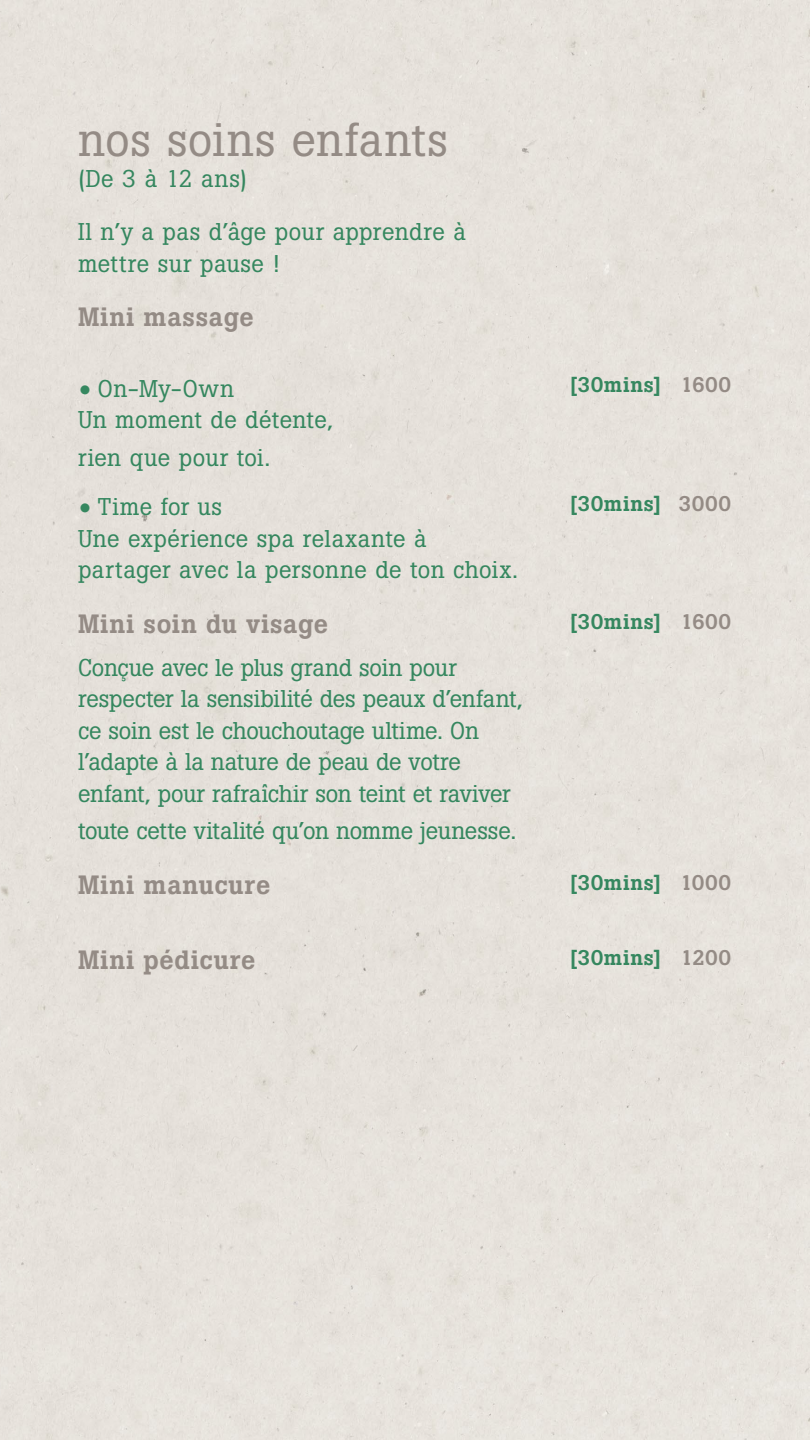
<style>
.page{position:relative;width:810px;height:1440px;background:#e6e1db}
.page>*{position:absolute;margin:0;border:0;box-sizing:border-box;transform-origin:0 0}
.t1{font:46.5px "Boton";letter-spacing:.015em;color:#948b85}
.t2{font:500 26.25px "Boton";letter-spacing:.03em;color:#948b85}
.t3{font:24px/31.5px "Boton";letter-spacing:.01em;color:#35875f}
.t4{font:24px "Boton";letter-spacing:-.015em;color:#35875f}
.t5{font:500 21px "Boton";letter-spacing:.035em;color:#35875f}
.s1{font-family:"Lato"}
.s2{color:#948b85}
</style>
<div class="page">
<h1 class="t1" style="left:78px;top:112px;width:371px">nos soins enfants</h1>
<p class="t3" style="left:78px;top:163px;width:171px">(De 3 à 12 ans)</p>
<p class="t3" style="left:78px;top:216px;width:390px">Il n’y a pas d’âge pour apprendre à mettre sur pause !</p>
<p class="t2" style="left:78px;top:302px;width:177px">Mini massage</p>
<p class="t3" style="left:78px;top:372px;width:257px"><span class="s1">•</span> On-My-Own<br>Un moment de détente,</p>
<p class="t3" style="left:78px;top:441px;width:194px">rien que pour toi.</p>
<p class="t5" style="left:570px;top:372px;width:163px">[30mins] <span class="s2">1600</span></p>
<p class="t3" style="left:78px;top:491px;width:442px"><span class="s1">•</span> Time for us<br>Une expérience spa relaxante à partager avec la personne de ton choix.</p>
<p class="t5" style="left:570px;top:491px;width:163px">[30mins] <span class="s2">3000</span></p>
<p class="t2" style="left:78px;top:608px;width:252px">Mini soin du visage</p>
<p class="t3" style="left:78px;top:652px;width:446px">Conçue avec le plus grand soin pour respecter la sensibilité des peaux d’enfant, ce soin est le chouchoutage ultime. On l’adapte à la nature de peau de votre enfant, pour rafraîchir son teint et raviver</p>
<p class="t4" style="left:78px;top:816px;width:440px">toute cette vitalité qu’on nomme jeunesse.</p>
<p class="t5" style="left:570px;top:610px;width:163px">[30mins] <span class="s2">1600</span></p>
<p class="t2" style="left:78px;top:869px;width:194px">Mini manucure</p>
<p class="t5" style="left:570px;top:870px;width:163px">[30mins] <span class="s2">1000</span></p>
<p class="t2" style="left:78px;top:944px;width:179px">Mini pédicure</p>
<p class="t5" style="left:570px;top:945px;width:163px">[30mins] <span class="s2">1200</span></p>
</div>
